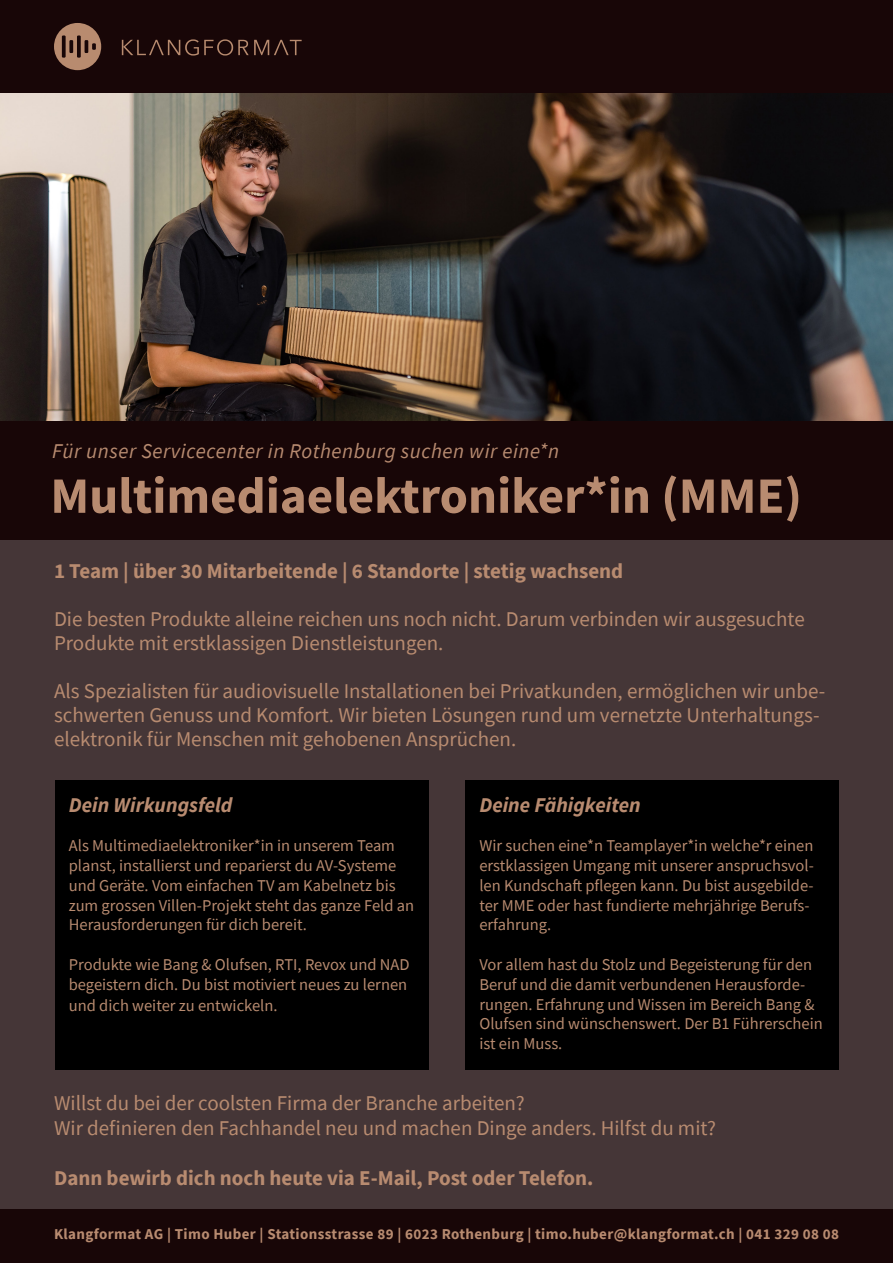
<style>
.page{position:relative;width:893px;height:1263px;background:#180607}
.page>*{position:absolute;margin:0;border:0;box-sizing:border-box;transform-origin:0 0}
.t1{font:700 51px "Source Sans Pro";color:#b88b70}
.t2{font:21px/24px "Source Sans Pro";color:#b88b70}
.t3{font:700 21px "Source Sans Pro";color:#b88b70}
.t4{font:italic 21px "Source Sans Pro";letter-spacing:.025em;color:#b88b70}
.t5{font:italic 700 21px "Source Sans Pro";color:#b88b70}
.t6{font:16.5px/19.8px "Source Sans Pro";color:#b88b70}
.t7{font:700 15px "Source Sans Pro";letter-spacing:.025em;color:#b88b70}
</style>
<div class="page">
<div style="left:0;top:540px;width:893px;height:669px;background:#453637"></div>
<img style="left:0;top:93px;width:893px;height:328px">
<svg style="left:54px;top:23px;width:47px;height:47px"></svg>
<svg style="left:122px;top:39px;width:180px;height:17px"></svg>
<div style="left:55px;top:780px;width:373px;height:289px;background:#000"></div>
<div style="left:465px;top:780px;width:374px;height:289px;background:#000"></div>
<p class="t4" style="left:52px;top:438px;width:508px">Für unser Servicecenter in Rothenburg suchen wir eine*n</p>
<h1 class="t1" style="left:50px;top:461px;width:753px">Multimediaelektroniker*in (MME)</h1>
<p class="t3" style="left:54px;top:557px;width:571px">1 Team | über 30 Mitarbeitende | 6 Standorte | stetig wachsend</p>
<p class="t2" style="left:54px;top:607px;width:752px">Die besten Produkte alleine reichen uns noch nicht. Darum verbinden wir ausgesuchte<br>Produkte mit erstklassigen Dienstleistungen.</p>
<p class="t2" style="left:54px;top:679px;width:773px">Als Spezialisten für audiovisuelle Installationen bei Privatkunden, ermöglichen wir unbe&shy;schwerten Genuss und Komfort. Wir bieten Lösungen rund um vernetzte Unterhaltungs&shy;elektronik für Menschen mit gehobenen Ansprüchen.</p>
<p class="t5" style="left:69px;top:790px;width:165px">Dein Wirkungsfeld</p>
<p class="t6" style="left:69px;top:836px;width:347px">Als Multimediaelektroniker*in in unserem Team planst, installierst und reparierst du AV-Systeme und Geräte. Vom einfachen TV am Kabelnetz bis zum grossen Villen-Projekt steht das ganze Feld an Herausforderungen für dich bereit.</p>
<p class="t6" style="left:69px;top:954px;width:342px">Produkte wie Bang &amp; Olufsen, RTI, Revox und NAD begeistern dich. Du bist motiviert neues zu lernen</p>
<p class="t6" style="left:69px;top:996px;width:210px">und dich weiter zu entwickeln.</p>
<p class="t5" style="left:479px;top:790px;width:163px">Deine Fähigkeiten</p>
<p class="t6" style="left:479px;top:836px;width:336px">Wir suchen eine*n Teamplayer*in welche*r einen erstklassigen Umgang mit unserer anspruchsvol&shy;len Kundschaft pflegen kann. Du bist ausgebilde&shy;ter MME oder hast fundierte mehrjährige Berufs&shy;erfahrung.</p>
<p class="t6" style="left:479px;top:954px;width:345px">Vor allem hast du Stolz und Begeisterung für den Beruf und die damit verbundenen Herausforde&shy;rungen. Erfahrung und Wissen im Bereich Bang &amp; Olufsen sind wünschenswert. Der B1 Führerschein ist ein Muss.</p>
<p class="t2" style="left:54px;top:1090px;width:663px;line-height:25.2px">Willst du bei der coolsten Firma der Branche arbeiten?<br>Wir definieren den Fachhandel neu und machen Dinge anders. Hilfst du mit?</p>
<p class="t3" style="left:54px;top:1164px;width:541px">Dann bewirb dich noch heute via E-Mail, Post oder Telefon.</p>
<p class="t7" style="left:54px;top:1224px;width:786px">Klangformat AG | Timo Huber | Stationsstrasse 89 | 6023 Rothenburg | timo.huber@klangformat.ch | 041 329 08 08</p>
</div>
